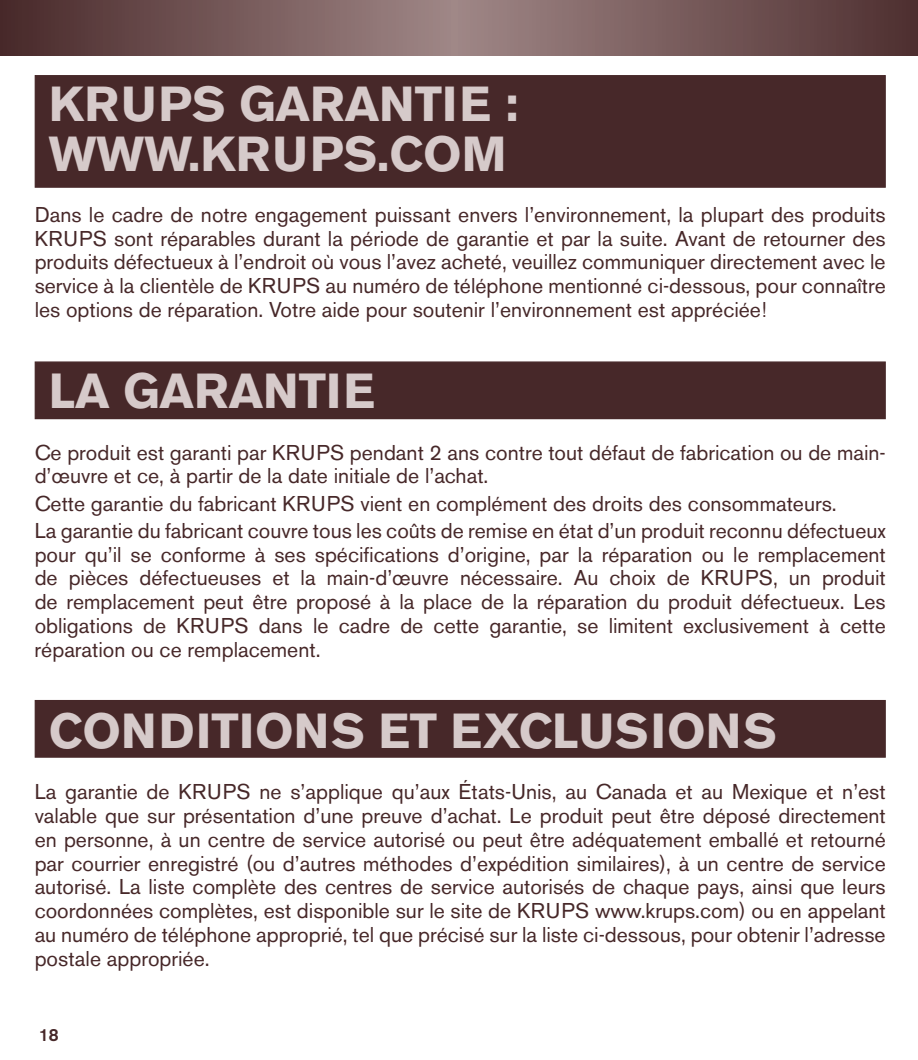
<style>
.page{position:relative;width:918px;height:1060px;background:#fff}
.page>*{position:absolute;margin:0;border:0;box-sizing:border-box;transform-origin:0 0}
.t1{font:700 48.75px/50px "Akzidenz Grotesk BE";color:#d6caca}
.t2{font:21.25px/23.8px "Akzidenz Grotesk BE";color:#472829;text-align:justify}
.t3{font:500 17.5px "Akzidenz Grotesk BE";color:#472829}
</style>
<div class="page">
<div style="left:35px;top:75px;width:850px;height:113px;background:#472829;border:1px solid #472829"></div>
<div style="left:35px;top:361px;width:850px;height:58px;background:#472829;border:1px solid #472829"></div>
<div style="left:35px;top:700px;width:850px;height:57px;background:#472829"></div>
<svg style="left:0;top:0;width:917px;height:56px;background:#755959"></svg>
<h1 class="t1" style="left:49px;top:79px;width:471px">KRUPS GARANTIE :<br>WWW</h1>
<h1 class="t1" style="left:188px;top:129px;width:48px">.KRUPS</h1>
<h1 class="t1" style="left:377px;top:129px;width:51px">.COM</h1>
<p class="t2" style="left:35px;top:203px;width:852px">Dans le cadre de notre engagement puissant envers l’environnement, la plupart des produits KRUPS sont réparables durant la période de garantie et par la suite. Avant de retourner des produits défectueux à l’endroit où vous l’avez acheté, veuillez communiquer directement avec le service à la clientèle de KRUPS au numéro de téléphone mentionné ci-dessous, pour connaître les options de réparation. Votre aide pour soutenir l’environnement est appréciée!</p>
<h1 class="t1" style="left:49px;top:367px;width:107px">LA GARANTIE</h1>
<p class="t2" style="left:35px;top:440px;width:852px">Ce produit est garanti par KRUPS pendant 2 ans contre tout défaut de fabrication ou de main&shy;d’œuvre et ce, à partir de la date initiale de l’achat.</p>
<p class="t2" style="left:35px;top:489px;width:852px;line-height:27.2px">Cette garantie du fabricant KRUPS vient en complément des droits des consommateurs.<br>La garantie du fabricant couvre tous les coûts de remise en état d’un produit reconnu défectueux</p>
<p class="t2" style="left:35px;top:542px;width:852px">pour qu’il se conforme à ses spécifications d’origine, par la réparation ou le remplacement de pièces défectueuses et la main-d’œuvre nécessaire. Au choix de KRUPS, un produit de remplacement peut être proposé à la place de la réparation du produit défectueux. Les obligations de KRUPS dans le cadre de cette garantie, se limitent exclusivement à cette réparation ou ce remplacement.</p>
<h1 class="t1" style="left:49px;top:706px;width:66px">CONDITIONS</h1>
<h1 class="t1" style="left:378px;top:706px;width:174px">ET EXCLUSIONS</h1>
<p class="t2" style="left:35px;top:780px;width:852px">La garantie de KRUPS ne s’applique qu’aux États-Unis, au Canada et au Mexique et n’est valable que sur présentation d’une preuve d’achat. Le produit peut être déposé directement en personne, à un centre de service autorisé ou peut être adéquatement emballé et retourné par courrier enregistré (ou d’autres méthodes d’expédition similaires), à un centre de service autorisé. La liste complète des centres de service autorisés de chaque pays, ainsi que leurs coordonnées complètes, est disponible sur le site de KRUPS www.krups.com) ou en appelant au numéro de téléphone approprié, tel que précisé sur la liste ci-dessous, pour obtenir l’adresse postale appropriée.</p>
<p class="t3" style="left:39px;top:1024px;width:21px">18</p>
</div>
